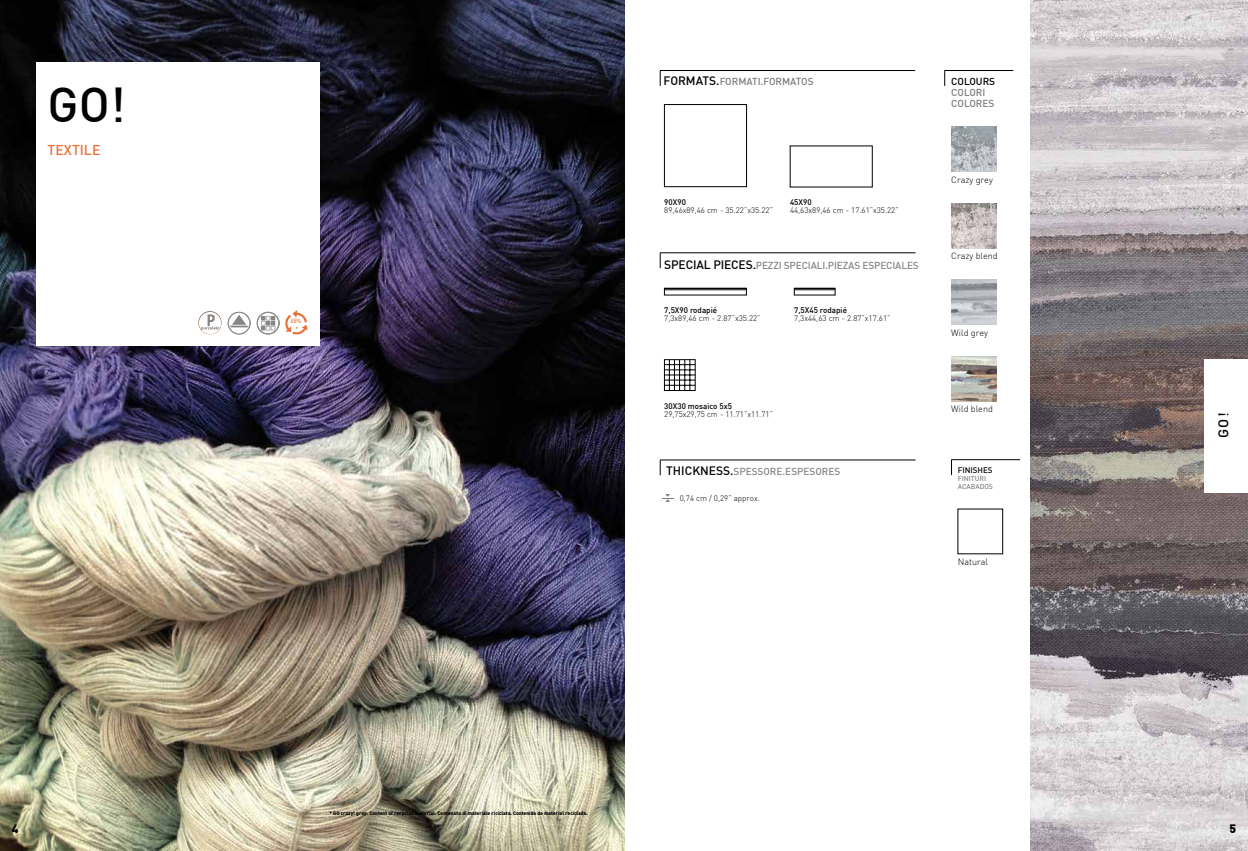
<style>
.page{position:relative;width:1248px;height:851px;background:#fff}
.page>*{position:absolute;margin:0;border:0;box-sizing:border-box;transform-origin:0 0}
.t1{font:500 48px "DIN";color:#020203}
.t2{font:500 14px "DIN";color:#e97139}
.t3{font:500 14px "DIN";color:#020203}
.t4{font:900 12px "DIN";color:#000}
.t5{font:500 10px "DIN";letter-spacing:-.01em;color:#868686}
.t6{font:500 10px "DIN";color:#7c7e7e}
.t7{font:500 10px/11px "DIN";color:#7c7d7e}
.t8{font:500 10px "DIN";color:#000}
.t9{font:300 9px "DIN";color:#000}
.t10{font:300 8px "DIN";color:#000}
.t11{font:500 8px "DIN";color:#000}
.t12{font:500 7px/8.4px "DIN";color:#868686}
.t13{font:500 6px/8.4px "DIN";color:#e97139;text-align:center}
.t14{font:900 5px "DIN";color:#000}
.s1{font-size:12px;color:#000}
</style>
<div class="page">
<hr style="left:660px;top:70px;width:255px;height:1px;background:#000">
<svg style="left:660px;top:71px;width:1px;height:15px"></svg>
<hr style="left:944px;top:70px;width:69px;height:1px;background:#000">
<svg style="left:944px;top:71px;width:1px;height:15px"></svg>
<img style="left:0;top:0;width:624px;height:850px">
<img style="left:1030px;top:0;width:217px;height:850px">
<img style="left:951px;top:127px;width:45px;height:45px">
<div style="left:1204px;top:359px;width:43px;height:133px;background:#fff"></div>
<img style="left:951px;top:203px;width:45px;height:45px">
<img style="left:951px;top:356px;width:45px;height:45px">
<img style="left:951px;top:279px;width:45px;height:46px">
<div style="left:664px;top:104px;width:82px;height:83px;border:1px solid #000"></div>
<hr style="left:660px;top:252px;width:255px;height:1px;background:#000">
<svg style="left:660px;top:253px;width:1px;height:15px"></svg>
<svg style="left:664px;top:288px;width:82px;height:7px"></svg>
<hr style="left:664px;top:289px;width:82px;height:1px;background:#000">
<svg style="left:793px;top:288px;width:42px;height:7px"></svg>
<hr style="left:794px;top:289px;width:41px;height:1px;background:#000">
<div style="left:664px;top:359px;width:31px;height:31px;border:1px solid #000"></div>
<hr style="left:669px;top:359px;width:1px;height:31px;background:#000">
<hr style="left:684px;top:359px;width:1px;height:31px;background:#000">
<hr style="left:679px;top:359px;width:1px;height:31px;background:#000">
<hr style="left:689px;top:359px;width:1px;height:31px;background:#000">
<hr style="left:674px;top:359px;width:1px;height:31px;background:#000">
<hr style="left:664px;top:369px;width:31px;height:1px;background:#000">
<hr style="left:664px;top:375px;width:31px;height:1px;background:#000">
<hr style="left:664px;top:385px;width:31px;height:1px;background:#000">
<hr style="left:664px;top:380px;width:31px;height:1px;background:#000">
<hr style="left:664px;top:364px;width:31px;height:1px;background:#000">
<svg style="left:662px;top:494px;width:11px;height:7px"></svg>
<hr style="left:660px;top:459px;width:255px;height:1px;background:#000">
<svg style="left:660px;top:460px;width:1px;height:15px"></svg>
<hr style="left:951px;top:459px;width:68px;height:1px;background:#000">
<svg style="left:951px;top:459px;width:1px;height:16px"></svg>
<div style="left:36px;top:62px;width:283px;height:284px;background:#fff"></div>
<img style="left:227px;top:311px;width:23px;height:23px">
<img style="left:256px;top:311px;width:23px;height:23px">
<img style="left:198px;top:311px;width:23px;height:23px;border-radius:11px">
<svg style="left:285px;top:310px;width:23px;height:24px"></svg>
<h1 class="t1" style="left:48px;top:74px;width:80px">GO!</h1>
<h2 class="t2" style="left:48px;top:141px;width:54px">TEXTILE</h2>
<p class="t13" style="left:290px;top:316px;width:13px">45% *</p>
<p class="t6" style="left:663px;top:75px;width:152px"><span class="s1">FORMATS.</span>FORMATI.FORMATOS</p>
<p class="t8" style="left:951px;top:75px;width:45px">COLOURS</p>
<p class="t7" style="left:951px;top:87px;width:45px">COLORI<br>COLORES</p>
<p class="t11" style="left:664px;top:197px;width:23px">90X90</p>
<p class="t10" style="left:664px;top:205px;width:110px">89,46x89,46 cm - 35.22”x35.22”</p>
<p class="t11" style="left:790px;top:197px;width:23px">45X90</p>
<p class="t10" style="left:790px;top:205px;width:110px">44,63x89,46 cm - 17.61”x35.22”</p>
<p class="t5" style="left:664px;top:259px;width:256px"><span class="s1">SPECIAL PIECES.</span>PEZZI SPECIALI.PIEZAS ESPECIALES</p>
<p class="t11" style="left:664px;top:305px;width:54px">7,5X90 rodapié</p>
<p class="t10" style="left:664px;top:313px;width:98px">7,3x89,46 cm - 2.87”x35.22”</p>
<p class="t11" style="left:794px;top:305px;width:54px">7,5X45 rodapié</p>
<p class="t10" style="left:794px;top:313px;width:98px">7,3x44,63 cm - 2.87”x17.61”</p>
<p class="t11" style="left:664px;top:400px;width:69px">30X30 mosaico 5x5</p>
<p class="t10" style="left:664px;top:409px;width:110px">29,75x29,75 cm - 11.71”x11.71”</p>
<p class="t5" style="left:666px;top:465px;width:176px"><span class="s1">THICKNESS.</span>SPESSORE.ESPESORES</p>
<p class="t10" style="left:679px;top:493px;width:82px">0,74 cm / 0,29” approx.</p>
<p class="t9" style="left:951px;top:174px;width:43px">Crazy grey</p>
<p class="t9" style="left:951px;top:250px;width:48px">Crazy blend</p>
<p class="t9" style="left:951px;top:327px;width:38px">Wild grey</p>
<p class="t9" style="left:951px;top:403px;width:43px">Wild blend</p>
<p class="t11" style="left:957px;top:464px;width:36px">FINISHES</p>
<p class="t12" style="left:957px;top:474px;width:37px">FINITURI<br>ACABADOS</p>
<p class="t9" style="left:957px;top:556px;width:32px">Natural</p>
<p class="t14" style="left:329px;top:809px;width:260px">* GO crazy! grey. Content of recycled material. Contenuto di materiale riciclato. Contenido de material reciclado.</p>
<h2 class="t3" style="left:1214px;top:438px;width:27px;rotate:-90deg">GO!</h2>
<h3 class="t4" style="left:12px;top:820px;width:8px">4</h3>
<h3 class="t4" style="left:1229px;top:820px;width:8px">5</h3>
</div>
